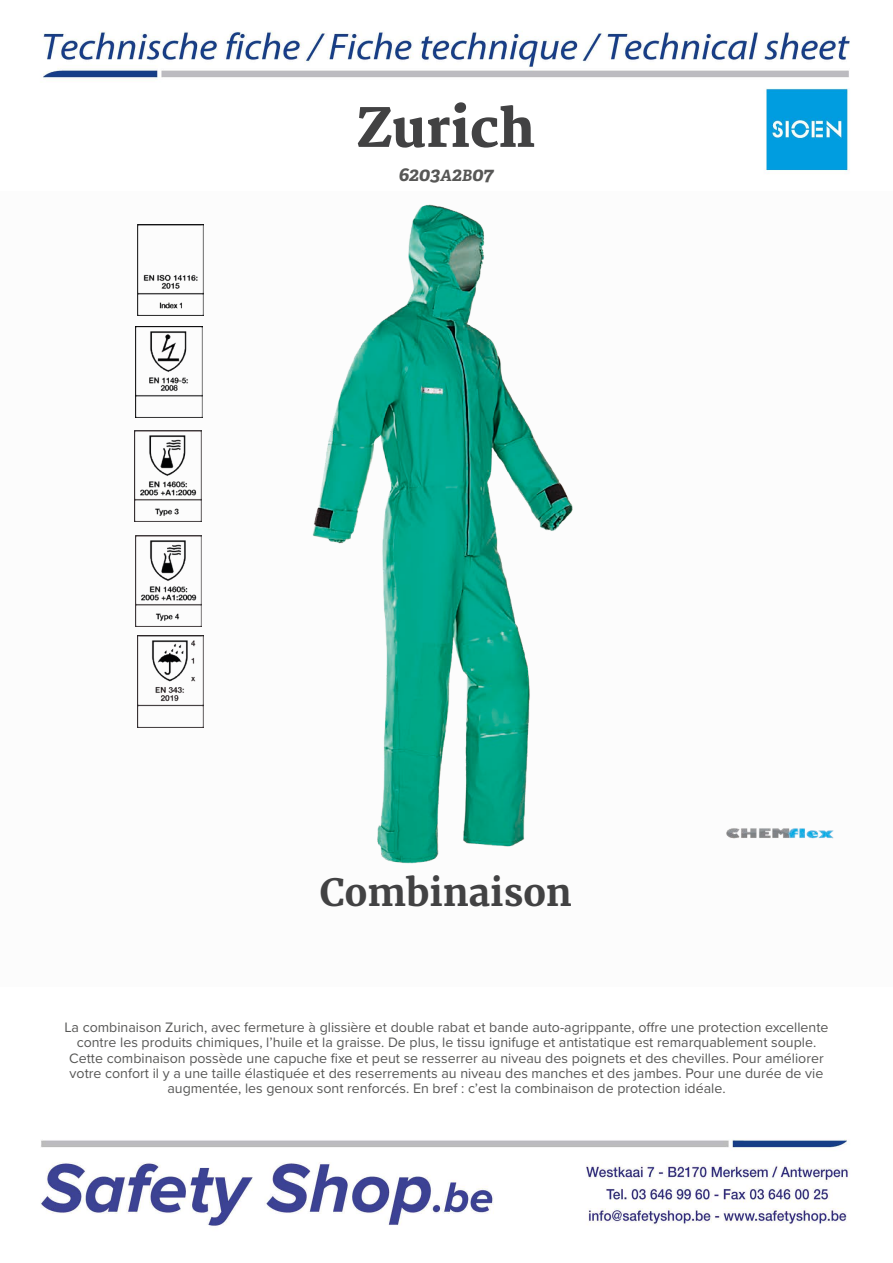
<style>
.page{position:relative;width:893px;height:1263px;background:#fff}
.page>*{position:absolute;margin:0;border:0;box-sizing:border-box;transform-origin:0 0}
.t1{font:800 52.5px "Merriweather";color:#424243}
.t2{font:700 37.5px "Merriweather";color:#424243}
.t3{font:italic 700 19.5px "Adelle PE";color:#575756}
.t4{font:14.25px/15.3px "Proxima Nova";color:#575756;text-align:center}
.s1{font-size:15.6px}
</style>
<div class="page">
<img style="left:40px;top:31px;width:810px;height:1195px">
<div style="left:0;top:191px;width:893px;height:796px;background:#fcfcfc"></div>
<img style="left:726px;top:828px;width:108px;height:11px">
<img style="left:137px;top:224px;width:66px;height:92px">
<img style="left:136px;top:326px;width:66px;height:92px">
<img style="left:135px;top:430px;width:66px;height:91px">
<img style="left:135px;top:535px;width:66px;height:91px">
<img style="left:137px;top:636px;width:66px;height:91px">
<img style="left:204px;top:170px;width:484px;height:694px">
<h1 class="t1" style="left:356px;top:98px;width:180px">Zurich</h1>
<h3 class="t3" style="left:398px;top:160px;width:96px">6203<span class="s1">A</span>2<span class="s1">B</span>07</h3>
<h2 class="t2" style="left:320px;top:868px;width:253px">Combinaison</h2>
<p class="t4" style="left:65px;top:1019px;width:765px">La combinaison Zurich, avec fermeture à glissière et double rabat et bande auto-agrippante, offre une protection excellente contre les produits chimiques, l’huile et la graisse. De plus, le tissu ignifuge et antistatique est remarquablement souple.<br>Cette combinaison possède une capuche fixe et peut se resserrer au niveau des poignets et des chevilles. Pour améliorer votre confort il y a une taille élastiquée et des reserrements au niveau des manches et des jambes. Pour une durée de vie augmentée, les genoux sont renforcés. En bref : c’est la combinaison de protection idéale.</p>
</div>
